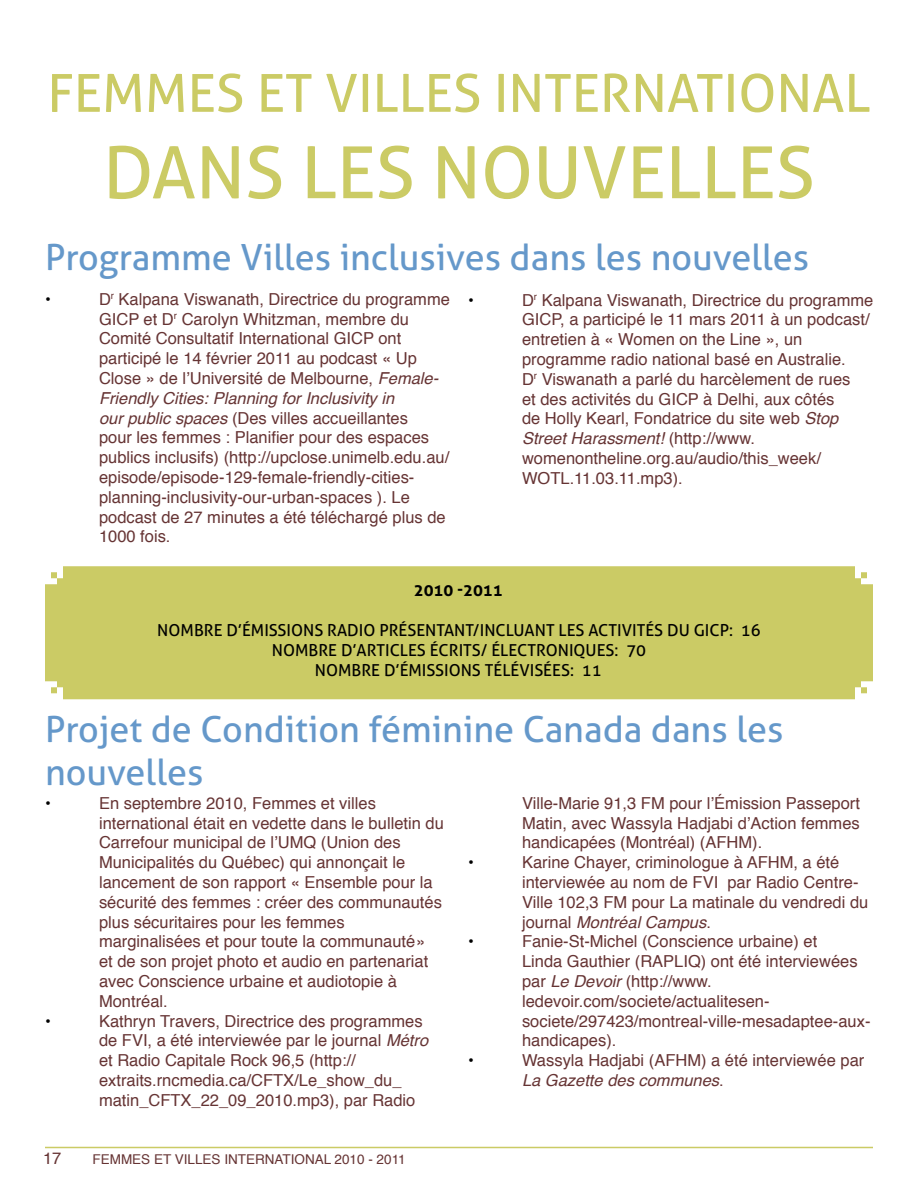
<style>
.page{position:relative;width:918px;height:1188px;background:#fff}
.page>*{position:absolute;margin:0;border:0;box-sizing:border-box;transform-origin:0 0}
.t1{font:72px "Aller";color:#cbcb65}
.t2{font:52.5px "Aller";color:#cbcb65}
.t3{font:36px/43.2px "Aller";color:#6598ca}
.t4{font:16.5px/19.8px "Helvetica";color:#663434}
.t5{font:16.5px/19.8px "Aller";color:#000}
.t6{font:700 16.5px "Aller";color:#000}
.t7{font:16.5px "Helvetica";color:#000}
.t8{font:13.5px "Helvetica";color:#663434}
.s1{font-style:italic}
</style>
<div class="page">
<div style="left:45px;top:566px;width:828px;height:133px;background:#cbcb65"></div>
<hr style="left:45px;top:1147px;width:828px;height:1px;background:#cbcb65">
<h2 class="t2" style="left:47px;top:61px;width:726px">FEMMES ET VILLES INTERNATIONA</h2>
<h2 class="t2" style="left:845px;top:61px;width:27px">L</h2>
<h1 class="t1" style="left:103px;top:129px;width:45px">DAN</h1>
<h1 class="t1" style="left:245px;top:129px;width:571px">S LES NO UVELLES</h1>
<h3 class="t3" style="left:45px;top:235px;width:766px">PROGRAMME VILLES INCLUSIVES DANS LES NOUVELLES</h3>
<p class="t7" style="left:45px;top:286px;width:7px">•</p>
<p class="t4" style="left:99px;top:290px;width:353px">D<sup>r</sup> Kalpana Viswanath, Directrice du programme GICP et D<sup>r</sup> Carolyn Whitzman, membre du Comité Consultatif International GICP ont participé le 14 février 2011 au podcast « Up Close » de l’Université de Melbourne, <span class="s1">Female-Friendly Cities: Planning for Inclusivity in<br>our public spaces</span> (Des villes accueillantes<br>pour les femmes : Planifier pour des espaces publics inclusifs) (http://upclose.unimelb.edu.au/ episode/episode-129-female-friendly-cities&shy;planning-inclusivity-our-urban-spaces ). Le podcast de 27 minutes a été téléchargé plus de 1000 fois.</p>
<p class="t7" style="left:468px;top:287px;width:7px">•</p>
<p class="t4" style="left:522px;top:290px;width:353px">D<sup>r</sup> Kalpana Viswanath, Directrice du programme GICP, a participé le 11 mars 2011 à un podcast/ entretien à « Women on the Line », un programme radio national basé en Australie.<br>D<sup>r</sup> Viswanath a parlé du harcèlement de rues<br>et des activités du GICP à Delhi, aux côtés<br>de Holly Kearl, Fondatrice du site web <span class="s1">Stop Street Harassment!</span> (http://www. womenontheline.org.au/audio/this_week/ WOTL.11.03.11.mp3).</p>
<p class="t6" style="left:414px;top:580px;width:90px">2010 -2011</p>
<p class="t5" style="left:157px;top:620px;width:489px">NOMBRE D’ÉMISSIONS RADIO PRÉSENTANT/INCLUANT LES ACTIVITÉS</p>
<p class="t5" style="left:667px;top:620px;width:95px">DU GICP: 16</p>
<p class="t5" style="left:315px;top:640px;width:333px;text-indent:-43px">NOMBRE D’ARTICLES ÉCRITS/ ÉLECTRONIQUES: 70<br>NOMBRE D’ÉMISSIONS TÉLÉVISÉES</p>
<p class="t5" style="left:570px;top:660px;width:33px">: 11</p>
<h3 class="t3" style="left:45px;top:708px;width:740px">PROJET DE CONDITION FÉMININE CANADA DANS LES<br>NOUVELLES</h3>
<p class="t7" style="left:45px;top:790px;width:7px">•</p>
<p class="t4" style="left:99px;top:794px;width:346px">En septembre 2010, Femmes et villes international était en vedette dans le bulletin du Carrefour municipal de l’UMQ (Union des Municipalités du Québec) qui annonçait le lancement de son rapport « Ensemble pour la sécurité des femmes : créer des communautés plus sécuritaires pour les femmes marginalisées et pour toute la communauté»<br>et de son projet photo et audio en partenariat avec Conscience urbaine et audiotopie à Montréal.</p>
<p class="t7" style="left:45px;top:1008px;width:7px">•</p>
<p class="t4" style="left:99px;top:1011px;width:331px">Kathryn Travers, Directrice des programmes de FVI, a été interviewée par le journal <span class="s1">Métro </span>et Radio Capitale Rock 96,5 (http:// extraits.rncmedia.ca/CFTX/Le_show_du_ matin_CFTX_22_09_2010.mp3), par Radio</p>
<p class="t4" style="left:522px;top:794px;width:340px;text-align:justify">Ville-Marie 91,3 FM pour l’Émission Passeport Matin, avec Wassyla Hadjabi d’Action femmes handicapées (Montréal) (AFHM).</p>
<p class="t7" style="left:468px;top:850px;width:7px">•</p>
<p class="t4" style="left:522px;top:853px;width:348px">Karine Chayer, criminologue à AFHM, a été interviewée au nom de FVI par Radio Centre-Ville 102,3 FM pour La matinale du vendredi du journal <span class="s1">Montréal Campus</span>.</p>
<p class="t7" style="left:468px;top:929px;width:7px">•</p>
<p class="t4" style="left:522px;top:932px;width:350px">Fanie-St-Michel (Conscience urbaine) et<br>Linda Gauthier (RAPLIQ) ont été interviewées par <span class="s1">Le Devoir</span> (http://www. ledevoir.com/societe/actualitesen&shy;societe/297423/montreal-ville-mesadaptee-aux&shy;handicapes).</p>
<p class="t7" style="left:468px;top:1048px;width:7px">•</p>
<p class="t4" style="left:522px;top:1051px;width:344px">Wassyla Hadjabi (AFHM) a été interviewée par<br><span class="s1">La Gazette des communes</span>.</p>
<p class="t4" style="left:43px;top:1149px;width:20px">17</p>
<p class="t8" style="left:93px;top:1149px;width:191px">FEMMES ET VILLES Internatio</p>
<p class="t8" style="left:305px;top:1149px;width:102px">nal 2010 - 2011</p>
</div>
